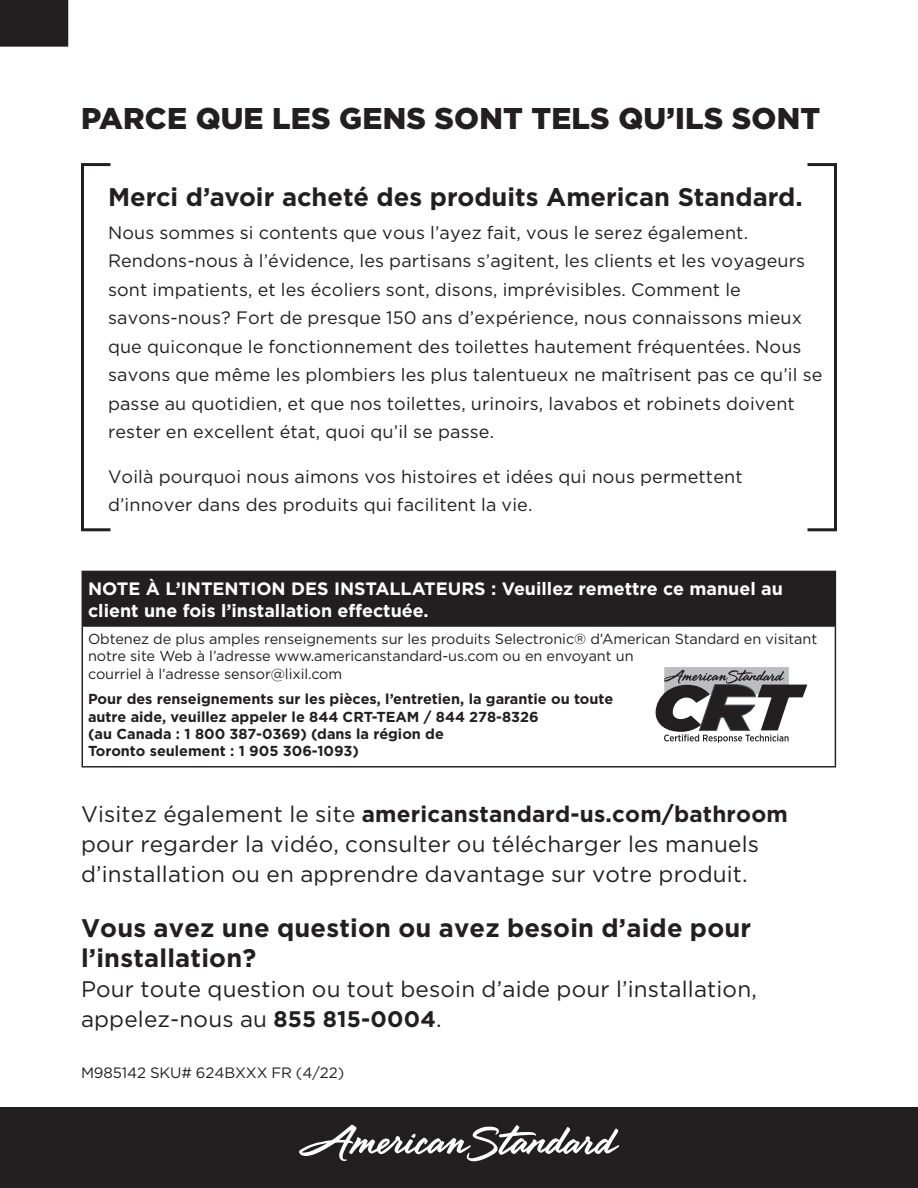
<style>
.page{position:relative;width:918px;height:1188px;background:#fff}
.page>*{position:absolute;margin:0;border:0;box-sizing:border-box;transform-origin:0 0}
.t1{font:900 30px "Gotham";letter-spacing:.005em;color:#231f20}
._9_5_10_TB_Title{font:700 25.5px/30px "Gotham";letter-spacing:.01em;color:#231f20}
._9_5_10_TB_Title-2{font:22.5px/30px "Gotham";letter-spacing:.01em;color:#231f20}
._9_5_10_TB_Title-3{font:18px/28.5px "Gotham";letter-spacing:.01em;color:#231f20}
.t2{font:700 17.85px/21.5px "Gotham";color:#fff}
._9_5_10_TB_Title-4{font:15px "Gotham";letter-spacing:-.005em;color:#231f20}
.t3{font:14.55px/17.4px "Gotham";letter-spacing:-.005em;color:#231f20}
.t4{font:700 14.55px/17.4px "Gotham";color:#231f20}
.s1{font-weight:700}
</style>
<div class="page">
<div style="left:0;top:0;width:68px;height:46px;background:#231f20"></div>
<div style="left:0;top:0;width:68px;height:47px;border:2px solid #231f20"></div>
<div style="left:0;top:1107px;width:918px;height:81px;background:#231f20"></div>
<svg style="left:299px;top:1125px;width:320px;height:36px"></svg>
<div style="left:81px;top:163px;width:31px;height:368px;border:3px solid #231f20"></div>
<div style="left:806px;top:163px;width:31px;height:368px;border:3px solid #231f20"></div>
<div style="left:82px;top:571px;width:753px;height:55px;background:#231f20"></div>
<hr style="left:82px;top:571px;width:754px;height:1px;background:#231f20">
<hr style="left:835px;top:572px;width:1px;height:53px;background:#231f20">
<hr style="left:82px;top:625px;width:754px;height:2px;background:#231f20">
<hr style="left:82px;top:627px;width:1px;height:139px;background:#231f20">
<hr style="left:835px;top:627px;width:1px;height:139px;background:#231f20">
<hr style="left:82px;top:766px;width:754px;height:2px;background:#231f20">
<svg style="left:655px;top:667px;width:153px;height:76px"></svg>
<p class="t1" style="left:81px;top:98px;width:741px">PARCE QUE LES GENS SONT TELS QU’ILS SONT</p>
<p class="_9_5_10_TB_Title" style="left:108px;top:182px;width:696px">Merci d’avoir acheté des produits American Standard.</p>
<p class="_9_5_10_TB_Title-3" style="left:108px;top:218px;width:716px">Nous sommes si contents que vous l’ayez fait, vous le serez également.<br>Rendons-nous à l’évidence, les partisans s’agitent, les clients et les voyageurs sont impatients, et les écoliers sont, disons, imprévisibles. Comment le savons-nous? Fort de presque 150 ans d’expérience, nous connaissons mieux que quiconque le fonctionnement des toilettes hautement fréquentées. Nous savons que même les plombiers les plus talentueux ne maîtrisent pas ce qu’il se passe au quotidien, et que nos toilettes, urinoirs, lavabos et robinets doivent rester en excellent état, quoi qu’il se passe.</p>
<p class="_9_5_10_TB_Title-3" style="left:108px;top:462px;width:636px">Voilà pourquoi nous aimons vos histoires et idées qui nous permettent d’innover dans des produits qui facilitent la vie.</p>
<p class="t2" style="left:88px;top:578px;width:696px">NOTE À L’INTENTION DES INSTALLATEURS : Veuillez remettre ce manuel au client une fois l’installation effectuée.</p>
<p class="t3" style="left:88px;top:630px;width:731px">Obtenez de plus amples renseignements sur les produits Selectronic® d’American Standard en visitant notre site Web à l’adresse www.americanstandard-us.com ou en envoyant un<br>courriel à l’adresse sensor@lixil.com</p>
<p class="t4" style="left:88px;top:690px;width:527px">Pour des renseignements sur les pièces, l’entretien, la garantie ou toute autre aide, veuillez appeler le 844 CRT-TEAM / 844 278-8326<br>(au Canada : 1 800 387-0369) (dans la région de<br>Toronto seulement : 1 905 306-1093)</p>
<p class="_9_5_10_TB_Title-2" style="left:81px;top:799px;width:708px">Visitez également le site <span class="s1">americanstandard-us.com/bathroom </span>pour regarder la vidéo, consulter ou télécharger les manuels d’installation ou en apprendre davantage sur votre produit.</p>
<p class="_9_5_10_TB_Title" style="left:81px;top:913px;width:672px">Vous avez une question ou avez besoin d’aide pour l’installation?</p>
<p class="_9_5_10_TB_Title-2" style="left:81px;top:973px;width:677px">Pour toute question ou tout besoin d’aide pour l’installation, appelez-nous au <span class="s1">855 815-0004</span>.</p>
<p class="_9_5_10_TB_Title-4" style="left:81px;top:1064px;width:265px">M985142 SKU# 624BXXX FR (4/22)</p>
</div>
